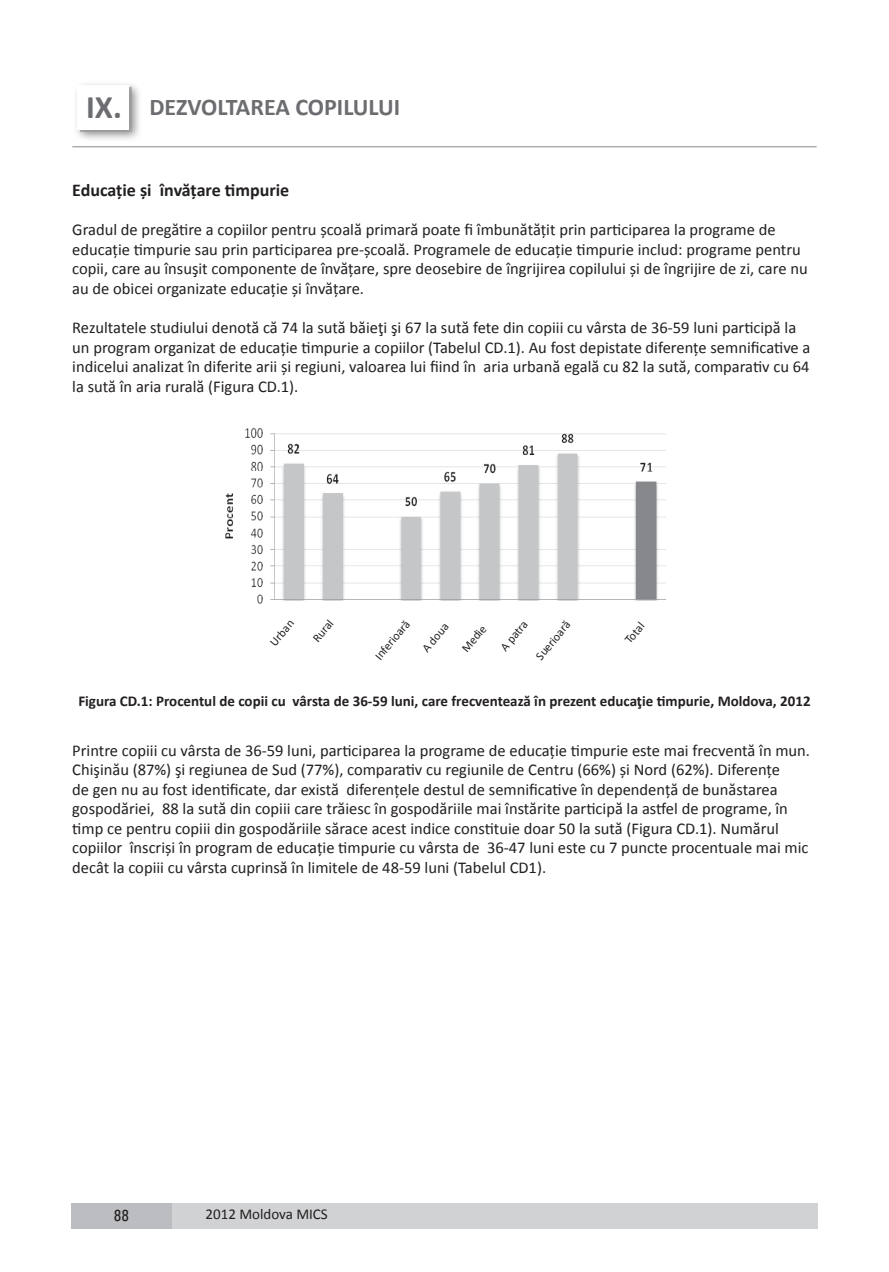
<style>
.page{position:relative;width:889px;height:1272px;background:#fff}
.page>*{position:absolute;margin:0;border:0;box-sizing:border-box;transform-origin:0 0}
.t1{font:700 33px "Calibri";color:#6c6d70}
.heading_1{font:700 24px "Calibri";color:#6c6d70}
.t2{font:700 18px "Calibri";color:#231f20}
.t3{font:16.5px/19.5px "Calibri";color:#231f20}
.t4{font:500 condensed 16.5px "Univers";color:#231f20}
.t5{font:700 15px "Calibri";color:#231f20}
.t6{font:15px "Calibri";color:#231f20}
.t7{font:12px "Calibri";color:#231f20}
</style>
<div class="page">
<hr style="left:72px;top:146px;width:744px;height:1px;background:#939598">
<div style="left:72px;top:80px;width:68px;height:60px;background:#231f20;opacity:.3"></div>
<div style="left:77px;top:85px;width:52px;height:44px;background:#fff"></div>
<div style="left:172px;top:1202px;width:645px;height:26px;background:#d1d2d4"></div>
<div style="left:71px;top:1202px;width:101px;height:26px;background:#bcbdc0"></div>
<img style="left:225px;top:427px;width:442px;height:177px">
<p class="t1" style="left:86px;top:86px;width:37px">IX.</p>
<p class="heading_1" style="left:149px;top:91px;width:252px">DEZVOLTAREA COPILULUI</p>
<p class="t2" style="left:72px;top:179px;width:218px">Educație și învățare timpurie</p>
<p class="t3" style="left:72px;top:220px;width:737px">Gradul de pregătire a copiilor pentru școală primară poate fi îmbunătățit prin participarea la programe de educație timpurie sau prin participarea pre-școală. Programele de educație timpurie includ: programe pentru copii, care au însuşit componente de învățare, spre deosebire de îngrijirea copilului și de îngrijire de zi, care nu au de obicei organizate educație și învățare.</p>
<p class="t3" style="left:72px;top:318px;width:739px">Rezultatele studiului denotă că 74 la sută băieţi şi 67 la sută fete din copiii cu vârsta de 36-59 luni participă la un program organizat de educație timpurie a copiilor (Tabelul CD.1). Au fost depistate diferențe semnificative a indicelui analizat în diferite arii și regiuni, valoarea lui fiind în aria urbană egală cu 82 la sută, comparativ cu 64 la sută în aria rurală (Figura CD.1).</p>
<p class="t7" style="left:266px;top:639px;width:32px;rotate:-50deg">Urban</p>
<p class="t7" style="left:309px;top:635px;width:28px;rotate:-50deg">Rural</p>
<p class="t7" style="left:371px;top:653px;width:49px;rotate:-50deg">Inferioară</p>
<p class="t7" style="left:418px;top:645px;width:36px;rotate:-50deg">A doua</p>
<p class="t7" style="left:458px;top:645px;width:32px;rotate:-50deg">Medie</p>
<p class="t7" style="left:497px;top:644px;width:37px;rotate:-50deg">A patra</p>
<p class="t7" style="left:532px;top:653px;width:48px;rotate:-50deg">Suerioară</p>
<p class="t7" style="left:621px;top:636px;width:27px;rotate:-50deg">Total</p>
<p class="t5" style="left:78px;top:691px;width:733px">Figura CD.1: Procentul de copii cu vârsta de 36-59 luni, care frecventează în prezent educaţie timpurie, Moldova, 2012</p>
<p class="t3" style="left:72px;top:740px;width:739px">Printre copiii cu vârsta de 36-59 luni, participarea la programe de educație timpurie este mai frecventă în mun.<br>Chişinău (87%) şi regiunea de Sud (77%), comparativ cu regiunile de Centru (66%) și Nord (62%). Diferențe<br>de gen nu au fost identificate, dar există diferențele destul de semnificative în dependență de bunăstarea gospodăriei, 88 la sută din copiii care trăiesc în gospodăriile mai înstărite participă la astfel de programe, în timp ce pentru copiii din gospodăriile sărace acest indice constituie doar 50 la sută (Figura CD.1). Numărul copiilor înscriși în program de educație timpurie cu vârsta de 36-47 luni este cu 7 puncte procentuale mai mic decât la copiii cu vârsta cuprinsă în limitele de 48-59 luni (Tabelul CD1).</p>
<p class="t4" style="left:114px;top:1205px;width:17px">88</p>
<p class="t6" style="left:205px;top:1204px;width:124px">2012 Moldova MICS</p>
</div>
